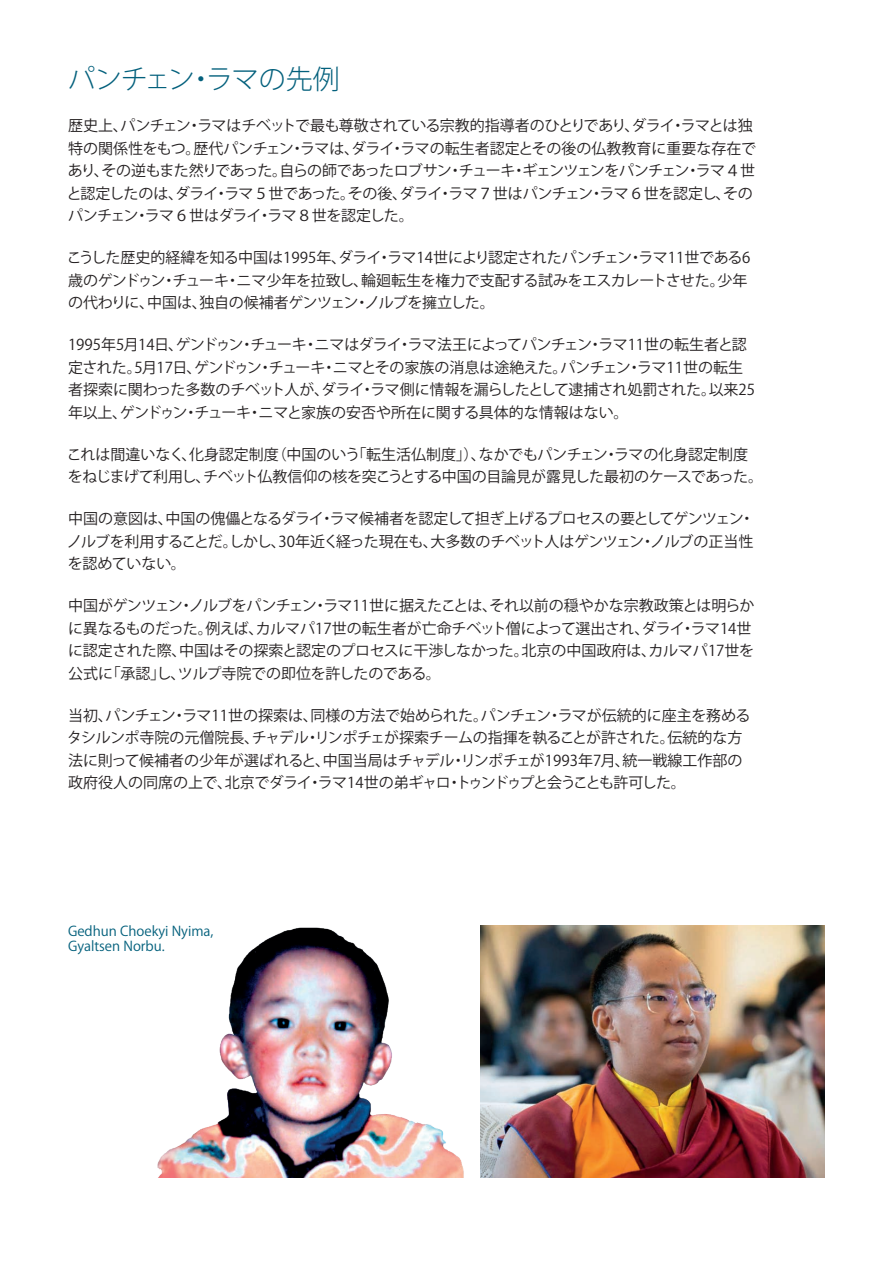
<style>
.page{position:relative;width:893px;height:1263px;background:#fff}
.page>*{position:absolute;margin:0;border:0;box-sizing:border-box;transform-origin:0 0}
.t1{font:300 27px "Koz Go Pr 6 N";letter-spacing:-.025em;color:#03607c}
.t2{font:15px/22.5px "Koz Go Pr 6 N";letter-spacing:-.02em;color:#231f20}
.t3{font:15px/22.5px "Koz Go Pr 6 N";color:#231f20}
.t4{font:13.5px/15px "Koz Go Pr 6 N";color:#03607c}
</style>
<div class="page">
<img style="left:157px;top:927px;width:307px;height:250px">
<img style="left:480px;top:925px;width:344px;height:252px">
<h1 class="t1" style="left:68px;top:64px;width:273px">パンチェン・ラマの先例</h1>
<p class="t2" style="left:67px;top:115px;width:691px">歴史上、パンチェン・ラマはチベットで最も尊敬されている宗教的指導者のひとりであり、ダライ・ラマとは独特の関係性をもつ。歴代パンチェン・ラマは、ダライ・ラマの転生者認定とその後の仏教教育に重要な存在であり、その逆もまた然りであった。自らの師であったロブサン・チューキ・ギェンツェンをパンチェン・ラマ４世と認定したのは、ダライ・ラマ５世であった。その後、ダライ・ラマ７世はパンチェン・ラマ６世を認定し、そのパンチェン・ラマ６世はダライ・ラマ８世を認定した。</p>
<p class="t2" style="left:67px;top:247px;width:685px">こうした歴史的経緯を知る中国は1995年、ダライ・ラマ14世により認定されたパンチェン・ラマ11世である6歳のゲンドゥン・チューキ・ニマ少年を拉致し、輪廻転生を権力で支配する試みをエスカレートさせた。少年の代わりに、中国は、独自の候補者ゲンツェン・ノルブを擁立した。</p>
<p class="t2" style="left:68px;top:334px;width:688px">1995年5月14日、ゲンドゥン・チューキ・ニマはダライ・ラマ法王によってパンチェン・ラマ11世の転生者と認定された。5月17日、ゲンドゥン・チューキ・ニマとその家族の消息は途絶えた。パンチェン・ラマ11世の転生者探索に関わった多数のチベット人が、ダライ・ラマ側に情報を漏らしたとして逮捕され処罰された。以来25年以上、ゲンドゥン・チューキ・ニマと家族の安否や所在に関する具体的な情報はない。</p>
<p class="t2" style="left:67px;top:443px;width:698px">これは間違いなく、化身認定制度（中国のいう「転生活仏制度」）、なかでもパンチェン・ラマの化身認定制度をねじまげて利用し、チベット仏教信仰の核を突こうとする中国の目論見が露見した最初のケースであった。</p>
<p class="t2" style="left:67px;top:508px;width:689px;text-align:justify">中国の意図は、中国の傀儡となるダライ・ラマ候補者を認定して担ぎ上げるプロセスの要としてゲンツェン・ノルブを利用することだ。しかし、30年近く経った現在も、大多数のチベット人はゲンツェン・ノルブの正当性を認めていない。</p>
<p class="t2" style="left:68px;top:595px;width:688px">中国がゲンツェン・ノルブをパンチェン・ラマ11世に据えたことは、それ以前の穏やかな宗教政策とは明らかに異なるものだった。例えば、カルマパ17世の転生者が亡命チベット僧によって選出され、ダライ・ラマ14世に認定された際、中国はその探索と認定のプロセスに干渉しなかった。北京の中国政府は、カルマパ17世を公式に「承認」し、ツルプ寺院での即位を許したのである。</p>
<p class="t3" style="left:67px;top:704px;width:684px">当初、パンチェン・ラマ11世の探索は、同様の方法で始められた。パンチェン・ラマが伝統的に座主を務めるタシルンポ寺院の元僧院長、チャデル・リンポチェが探索チームの指揮を執ることが許された。伝統的な方法に則って候補者の少年が選ばれると、中国当局はチャデル・リンポチェが1993年7月、統一戦線工作部の政府役人の同席の上で、北京でダライ・ラマ14世の弟ギャロ・トゥンドゥプと会うことも許可した。</p>
<p class="t4" style="left:68px;top:924px;width:147px">Gedhun Choekyi Nyima,<br>Gyaltsen Norbu.</p>
</div>
